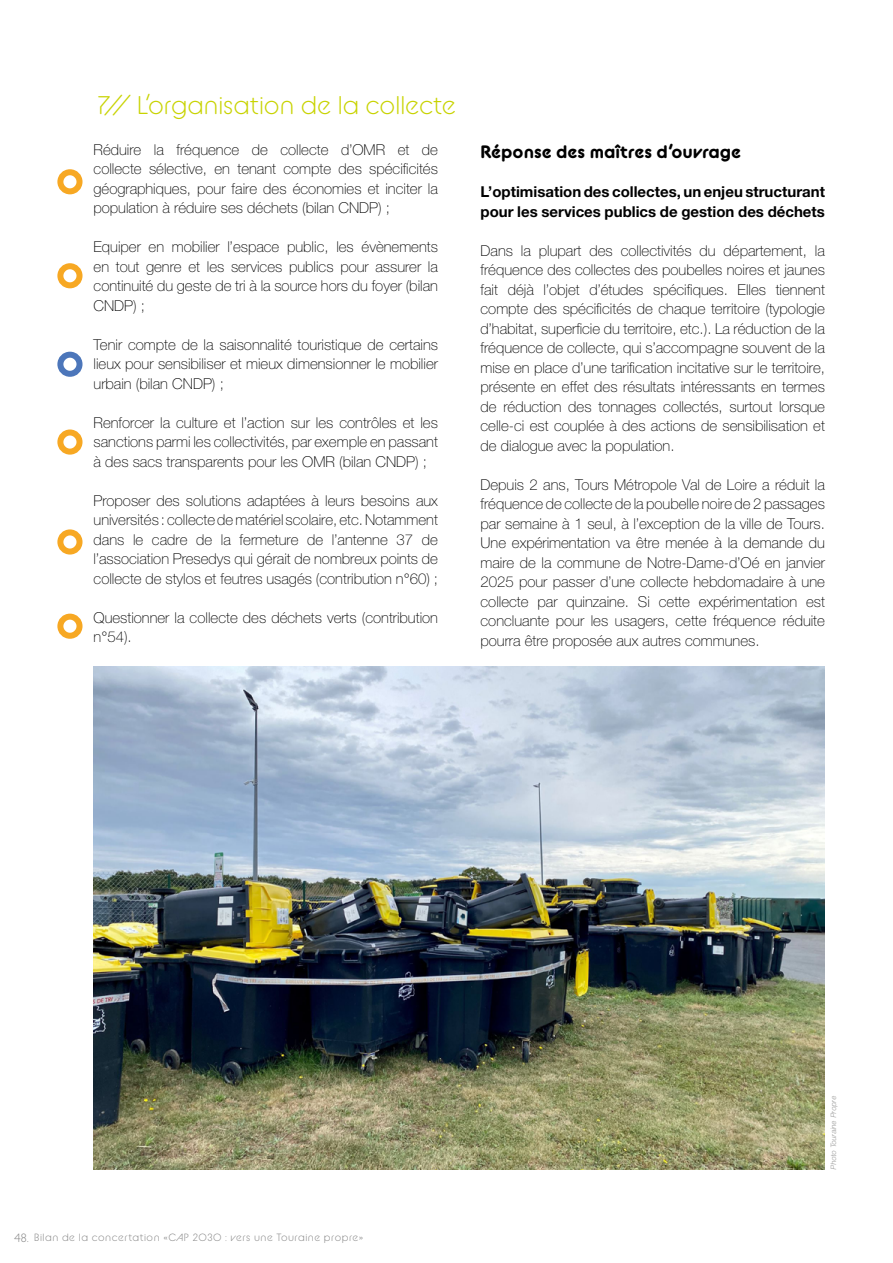
<style>
.page{position:relative;width:893px;height:1263px;background:#fff}
.page>*{position:absolute;margin:0;border:0;box-sizing:border-box;transform-origin:0 0}
.t1{font:25.5px "BC Alphapipe L";color:#c8d300}
.t2{font:700 18px "BC Alphapipe RB";color:#000}
.t3{font:100 15px/19.5px "Helvetica Neue LT Std";color:#000;text-align:justify}
.t4{font:700 15px/19.5px "Helvetica Neue LT Std";color:#000}
.t5{font:10.5px "BC Alphapipe L";letter-spacing:.05em;color:#878787}
.t6{font:italic 300 7.5px "Helvetica Neue LT Std";color:#9d9d9c}
.s1{font-size:12px}
.s2{font-family:"Helvetica Neue LT Std";font-weight:300}
</style>
<div class="page">
<svg style="left:60px;top:172px;width:20px;height:19px"></svg>
<div style="left:57px;top:169px;width:26px;height:25px;border:6px solid #f7a823;border-radius:50%"></div>
<svg style="left:60px;top:266px;width:20px;height:19px"></svg>
<div style="left:57px;top:263px;width:26px;height:25px;border:6px solid #f7a823;border-radius:50%"></div>
<svg style="left:60px;top:432px;width:20px;height:20px"></svg>
<div style="left:57px;top:429px;width:26px;height:26px;border:6px solid #f7a823;border-radius:50%"></div>
<svg style="left:60px;top:532px;width:20px;height:19px"></svg>
<div style="left:57px;top:529px;width:26px;height:25px;border:6px solid #f7a823;border-radius:50%"></div>
<svg style="left:60px;top:617px;width:20px;height:19px"></svg>
<div style="left:57px;top:614px;width:26px;height:25px;border:6px solid #f7a823;border-radius:50%"></div>
<svg style="left:60px;top:355px;width:20px;height:19px"></svg>
<div style="left:57px;top:352px;width:26px;height:25px;border:6px solid #4c76ba;border-radius:50%"></div>
<img style="left:94px;top:666px;width:731px;height:503px">
<h1 class="t1" style="left:98px;top:89px;width:360px">7// L’organisation de la collecte</h1>
<p class="t3" style="left:94px;top:140px;width:346px">Réduire la fréquence de collecte d’OMR et de collecte sélective, en tenant compte des spécificités géographiques, pour faire des économies et inciter la population à réduire ses déchets (bilan CNDP) ;</p>
<p class="t3" style="left:94px;top:237px;width:346px">Equiper en mobilier l’espace public, les évènements en tout genre et les services publics pour assurer la continuité du geste de tri à la source hors du foyer (bilan CNDP) ;</p>
<p class="t3" style="left:94px;top:335px;width:346px">Tenir compte de la saisonnalité touristique de certains lieux pour sensibiliser et mieux dimensionner le mobilier urbain (bilan CNDP) ;</p>
<p class="t3" style="left:94px;top:413px;width:346px">Renforcer la culture et l’action sur les contrôles et les sanctions parmi les collectivités, par exemple en passant à des sacs transparents pour les OMR (bilan CNDP) ;</p>
<p class="t3" style="left:94px;top:491px;width:346px">Proposer des solutions adaptées à leurs besoins aux universités : collecte de matériel scolaire, etc. Notamment dans le cadre de la fermeture de l’antenne 37 de l’association Presedys qui gérait de nombreux points de collecte de stylos et feutres usagés (contribution n°60) ;</p>
<p class="t3" style="left:94px;top:608px;width:346px">Questionner la collecte des déchets verts (contribution n°54).</p>
<p class="t2" style="left:480px;top:140px;width:262px">Réponse des maîtres d’ouvrage</p>
<p class="t4" style="left:480px;top:182px;width:346px">L’optimisation des collectes, un enjeu structurant pour les services publics de gestion des déchets</p>
<p class="t3" style="left:480px;top:241px;width:346px">Dans la plupart des collectivités du département, la fréquence des collectes des poubelles noires et jaunes fait déjà l’objet d’études spécifiques. Elles tiennent compte des spécificités de chaque territoire (typologie d’habitat, superficie du territoire, etc.). La réduction de la fréquence de collecte, qui s’accompagne souvent de la mise en place d’une tarification incitative sur le territoire, présente en effet des résultats intéressants en termes de réduction des tonnages collectés, surtout lorsque celle-ci est couplée à des actions de sensibilisation et de dialogue avec la population.</p>
<p class="t3" style="left:480px;top:475px;width:346px">Depuis 2 ans, Tours Métropole Val de Loire a réduit la fréquence de collecte de la poubelle noire de 2 passages par semaine à 1 seul, à l’exception de la ville de Tours.<br>Une expérimentation va être menée à la demande du maire de la commune de Notre-Dame-d’Oé en janvier 2025 pour passer d’une collecte hebdomadaire à une collecte par quinzaine. Si cette expérimentation est concluante pour les usagers, cette fréquence réduite pourra être proposée aux autres communes.</p>
<p class="t5" style="left:14px;top:1230px;width:351px"><span class="s1">48.</span> Bilan de la concertation <span class="s2">«</span>CAP 2030 : vers une Touraine propre<span class="s2">»</span></p>
<p class="t6" style="left:829px;top:1170px;width:77px;rotate:-90deg">Photo Touraine Propre</p>
</div>
